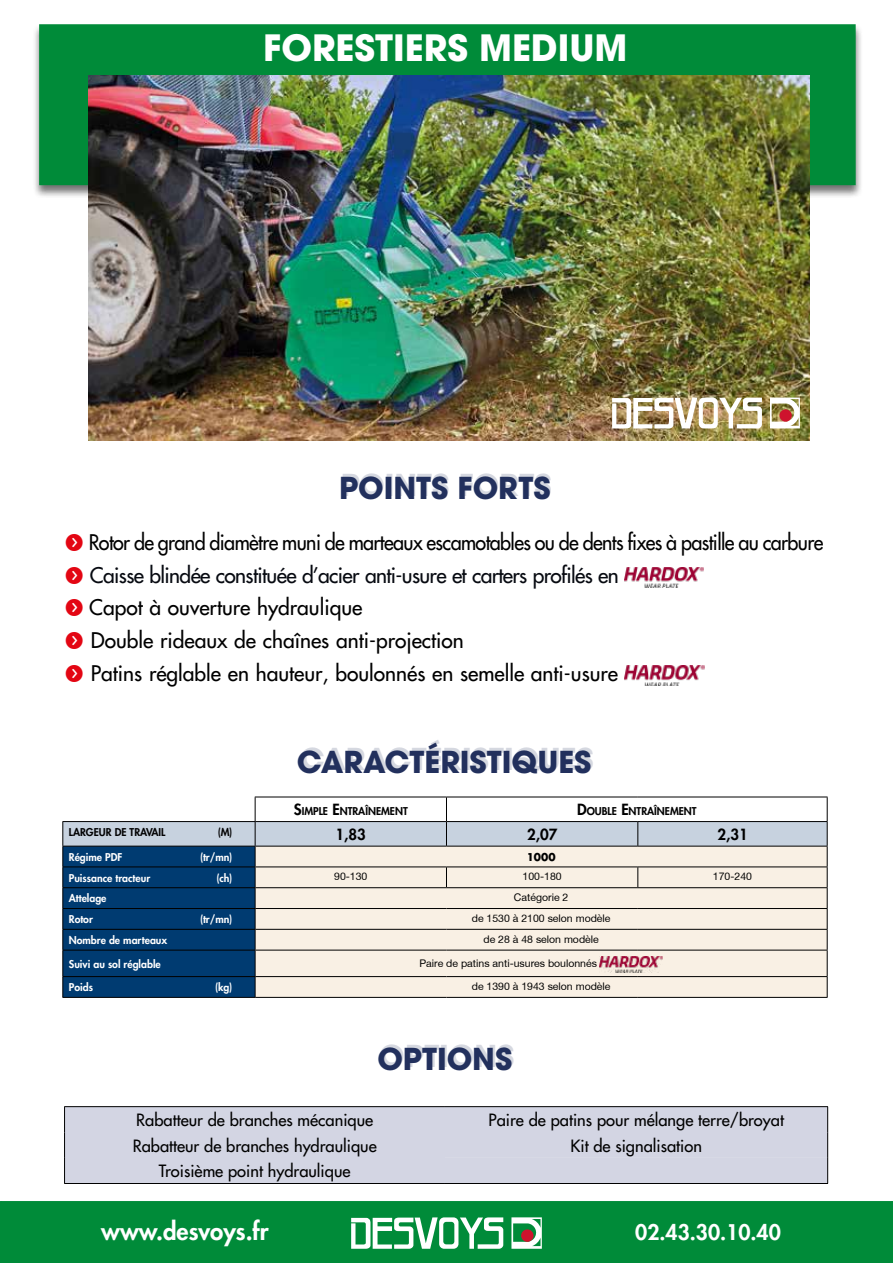
<style>
.page{position:relative;width:893px;height:1263px;background:#fff}
.page>*{position:absolute;margin:0;border:0;box-sizing:border-box;transform-origin:0 0}
.t1{font:700 36px "Avant Garde LT";color:#fff}
.t2{font:700 30px "Avant Garde LT";color:#22305d}
.t3{font:800 24px "Futura Std";color:#fff}
.t4{font:500 21px/32.5px "Futura Std";letter-spacing:-.03em;color:#000;scale:.94 1}
.t5{font:800 21px "Futura Std";color:#fff}
.t6{font:500 16.5px "Futura Std";color:#000}
.t7{font:800 15px "Futura Std";color:#000}
.t8{font:10.5px "Helvetica Neue";color:#000}
.t9{font:800 10.5px "Futura Std";color:#fff}
.t10{font:800 10.5px "Futura Std";color:#000}
.t11{font:800 10.5px "Futura Std";color:#020203}
.t12{font:700 10.5px "Futura Std";color:#000}
.s1{font-family:"Button Bonus Circle Negative";font-weight:400;color:#e30613}
.s2{color:#070a11}
.s3{font-size:15px}
</style>
<div class="page">
<div style="left:1px;top:1202px;width:891px;height:60px;background:#008b39"></div>
<div style="left:0;top:1201px;width:893px;height:62px;border:2px solid #008b39"></div>
<div style="left:32px;top:24px;width:831px;height:175px;background:#000;opacity:.55"></div>
<div style="left:39px;top:24px;width:817px;height:161px;background:#008b39;border:2px solid #008b39"></div>
<img style="left:624px;top:567px;width:80px;height:20px">
<img style="left:625px;top:666px;width:79px;height:20px">
<svg style="left:351px;top:1217px;width:152px;height:32px"></svg>
<svg style="left:511px;top:1217px;width:31px;height:32px"></svg>
<div style="left:521px;top:1229px;width:13px;height:13px;background:#ce132d;border-radius:50%"></div>
<div style="left:65px;top:1107px;width:380px;height:76px;background:#d3d5e3"></div>
<hr style="left:64px;top:1106px;width:381px;height:1px;background:#000">
<svg style="left:64px;top:1107px;width:1px;height:76px"></svg>
<div style="left:445px;top:1107px;width:383px;height:76px;background:#d3d5e3"></div>
<hr style="left:64px;top:1183px;width:381px;height:1px;background:#000">
<hr style="left:445px;top:1183px;width:383px;height:1px;background:#000">
<hr style="left:445px;top:1106px;width:383px;height:1px;background:#000">
<img style="left:88px;top:75px;width:721px;height:365px">
<img style="left:612px;top:398px;width:150px;height:30px">
<svg style="left:770px;top:398px;width:30px;height:30px"></svg>
<div style="left:779px;top:409px;width:13px;height:13px;background:#ce132d;border-radius:50%"></div>
<svg style="left:62px;top:797px;width:766px;height:200px;background:#bbc2c7"></svg>
<hr style="left:62px;top:997px;width:193px;height:1px;background:#000">
<hr style="left:255px;top:997px;width:191px;height:1px;background:#000">
<hr style="left:446px;top:997px;width:192px;height:1px;background:#000">
<hr style="left:638px;top:997px;width:190px;height:1px;background:#000">
<img style="left:600px;top:956px;width:63px;height:16px">
<h1 class="t1" style="left:263px;top:25px;width:366px">FORESTIERS MEDIUM</h1>
<h2 class="t2" style="left:340px;top:466px;width:213px">POINTS FORTS</h2>
<p class="t4" style="left:64px;top:526px;width:810px"><span class="s1">f</span> Rotor de grand diamètre muni de marteaux escamotables ou de dents fixes à pastille au carbure <span class="s1">f</span> <span class="s2">Caisse blindée constituée d’acier anti-usure et carters profilés en<br></span><span class="s1">f</span> Capot à ouverture hydraulique<br><span class="s1">f</span> Double rideaux de chaînes anti-projection<br><span class="s1">f</span> Patins réglable en hauteur, boulonnés en semelle anti-usure</p>
<h2 class="t2" style="left:299px;top:739px;width:296px">CARACTÉRISTIQUES</h2>
<p class="t10" style="left:294px;top:805px;width:115px"><span class="s3">S</span>IMPLE <span class="s3">E</span>NTRAÎNEMENT</p>
<p class="t10" style="left:577px;top:805px;width:121px"><span class="s3">D</span>OUBLE <span class="s3">E</span>NTRAÎNEMENT</p>
<p class="t11" style="left:69px;top:826px;width:98px">LARGEUR DE TRAVAIL</p>
<p class="t11" style="left:218px;top:826px;width:16px">(M)</p>
<p class="t7" style="left:336px;top:825px;width:32px">1,83</p>
<p class="t7" style="left:527px;top:825px;width:32px">2,07</p>
<p class="t7" style="left:717px;top:825px;width:32px">2,31</p>
<p class="t9" style="left:69px;top:850px;width:55px">Régime PDF</p>
<p class="t9" style="left:200px;top:850px;width:34px">(tr/mn)</p>
<p class="t12" style="left:527px;top:850px;width:30px">1000</p>
<p class="t9" style="left:69px;top:871px;width:83px">Puissance tracteur</p>
<p class="t9" style="left:217px;top:871px;width:17px">(ch)</p>
<p class="t8" style="left:334px;top:872px;width:35px">90-130</p>
<p class="t8" style="left:523px;top:872px;width:41px">100-180</p>
<p class="t8" style="left:713px;top:872px;width:41px">170-240</p>
<p class="t9" style="left:69px;top:892px;width:39px">Attelage</p>
<p class="t8" style="left:514px;top:893px;width:56px">Catégorie 2</p>
<p class="t9" style="left:69px;top:913px;width:26px">Rotor</p>
<p class="t9" style="left:200px;top:913px;width:34px">(tr/mn)</p>
<p class="t8" style="left:472px;top:914px;width:140px">de 1530 à 2100 selon modèle</p>
<p class="t9" style="left:69px;top:933px;width:100px">Nombre de marteaux</p>
<p class="t8" style="left:483px;top:934px;width:117px">de 28 à 48 selon modèle</p>
<p class="t9" style="left:69px;top:957px;width:93px">Suivi au sol réglable</p>
<p class="t8" style="left:419px;top:958px;width:179px">Paire de patins anti-usures boulonnés</p>
<p class="t9" style="left:69px;top:981px;width:26px">Poids</p>
<p class="t9" style="left:215px;top:981px;width:19px">(kg)</p>
<p class="t8" style="left:472px;top:982px;width:140px">de 1390 à 1943 selon modèle</p>
<h2 class="t2" style="left:380px;top:1036px;width:136px">OPTIONS</h2>
<p class="t6" style="left:136px;top:1110px;width:238px">Rabatteur de branches mécanique</p>
<p class="t6" style="left:489px;top:1110px;width:297px">Paire de patins pour mélange terre/broyat</p>
<p class="t6" style="left:133px;top:1135px;width:246px">Rabatteur de branches hydraulique</p>
<p class="t6" style="left:571px;top:1135px;width:133px">Kit de signalisation</p>
<p class="t6" style="left:159px;top:1161px;width:193px">Troisième point hydraulique</p>
<p class="t3" style="left:101px;top:1216px;width:169px">www.desvoys.fr</p>
<p class="t5" style="left:635px;top:1218px;width:147px">02.43.30.10.40</p>
</div>
